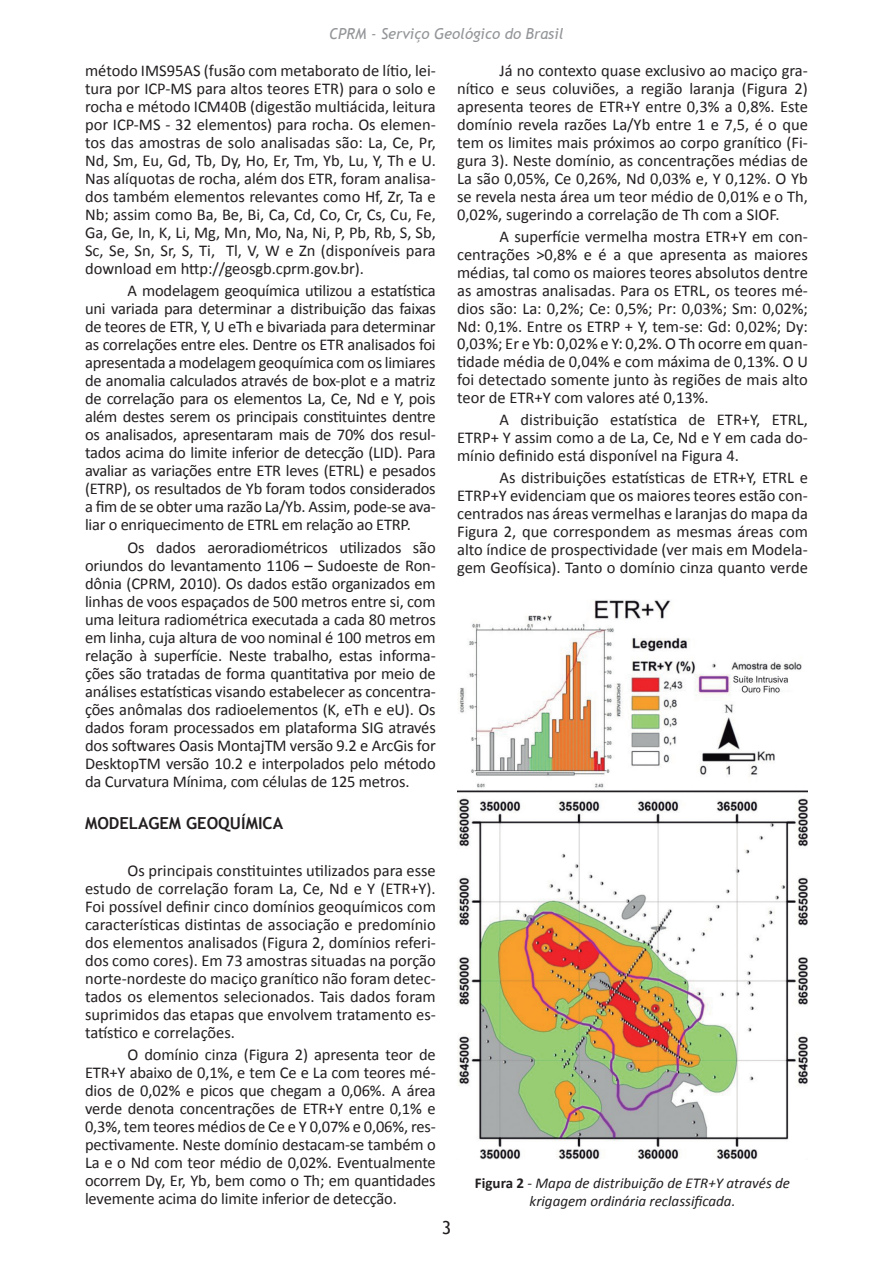
<style>
.page{position:relative;width:893px;height:1263px;background:#fff}
.page>*{position:absolute;margin:0;border:0;box-sizing:border-box;transform-origin:0 0}
.t1{font:18px "Trebuchet MS";color:#231f20}
.Texto_Geral{font:16.5px/18px "Calibri";letter-spacing:-.005em;color:#231f20;text-align:justify}
.Subtítulo{font:700 16.5px "Trebuchet MS";color:#231f20}
.Legenda{font:italic 15px/18px "Calibri";color:#231f20;text-align:center}
.t2{font:italic 15px "Trebuchet MS";color:#939598}
.s1{font-weight:700;font-style:normal}
</style>
<div class="page">
<img style="left:457px;top:600px;width:351px;height:560px">
<p class="t2" style="left:329px;top:25px;width:236px">CPRM - Serviço Geológico do Brasil</p>
<p class="Texto_Geral" style="left:85px;top:62px;width:352px">método IMS95AS (fusão com metaborato de lítio, lei&shy;tura por ICP-MS para altos teores ETR) para o solo e rocha e método ICM40B (digestão multiácida, leitura por ICP-MS - 32 elementos) para rocha. Os elemen&shy;tos das amostras de solo analisadas são: La, Ce, Pr, Nd, Sm, Eu, Gd, Tb, Dy, Ho, Er, Tm, Yb, Lu, Y, Th e U.<br>Nas alíquotas de rocha, além dos ETR, foram analisa&shy;dos também elementos relevantes como Hf, Zr, Ta e Nb; assim como Ba, Be, Bi, Ca, Cd, Co, Cr, Cs, Cu, Fe, Ga, Ge, In, K, Li, Mg, Mn, Mo, Na, Ni, P, Pb, Rb, S, Sb, Sc, Se, Sn, Sr, S, Ti, Tl, V, W e Zn (disponíveis para download em http://geosgb.cprm.gov.br).</p>
<p class="Texto_Geral" style="left:85px;top:282px;width:352px;text-indent:43px">A modelagem geoquímica utilizou a estatística uni variada para determinar a distribuição das faixas de teores de ETR, Y, U eTh e bivariada para determinar as correlações entre eles. Dentre os ETR analisados foi apresentada a modelagem geoquímica com os limiares de anomalia calculados através de box-plot e a matriz de correlação para os elementos La, Ce, Nd e Y, pois além destes serem os principais constituintes dentre os analisados, apresentaram mais de 70% dos resul&shy;tados acima do limite inferior de detecção (LID). Para avaliar as variações entre ETR leves (ETRL) e pesados (ETRP), os resultados de Yb foram todos considerados a fim de se obter uma razão La/Yb. Assim, pode-se ava&shy;liar o enriquecimento de ETRL em relação ao ETRP.</p>
<p class="Texto_Geral" style="left:85px;top:538px;width:352px;text-indent:43px">Os dados aeroradiométricos utilizados são oriundos do levantamento 1106 – Sudoeste de Ron&shy;dônia (CPRM, 2010). Os dados estão organizados em linhas de voos espaçados de 500 metros entre si, com uma leitura radiométrica executada a cada 80 metros em linha, cuja altura de voo nominal é 100 metros em relação à superfície. Neste trabalho, estas informa&shy;ções são tratadas de forma quantitativa por meio de análises estatísticas visando estabelecer as concentra&shy;ções anômalas dos radioelementos (K, eTh e eU). Os dados foram processados em plataforma SIG através dos softwares Oasis MontajTM versão 9.2 e ArcGis for DesktopTM versão 10.2 e interpolados pelo método da Curvatura Mínima, com células de 125 metros.</p>
<p class="Subtítulo" style="left:85px;top:812px;width:200px">MODELAGEM GEOQUÍMICA</p>
<p class="Texto_Geral" style="left:85px;top:861px;width:352px;text-indent:43px">Os principais constituintes utilizados para esse estudo de correlação foram La, Ce, Nd e Y (ETR+Y).<br>Foi possível definir cinco domínios geoquímicos com características distintas de associação e predomínio dos elementos analisados (Figura 2, domínios referi&shy;dos como cores). Em 73 amostras situadas na porção norte-nordeste do maciço granítico não foram detec&shy;tados os elementos selecionados. Tais dados foram suprimidos das etapas que envolvem tratamento es&shy;tatístico e correlações.</p>
<p class="Texto_Geral" style="left:85px;top:1045px;width:352px;text-indent:43px">O domínio cinza (Figura 2) apresenta teor de ETR+Y abaixo de 0,1%, e tem Ce e La com teores mé&shy;dios de 0,02% e picos que chegam a 0,06%. A área verde denota concentrações de ETR+Y entre 0,1% e 0,3%, tem teores médios de Ce e Y 0,07% e 0,06%, res&shy;pectivamente. Neste domínio destacam-se também o La e o Nd com teor médio de 0,02%. Eventualmente ocorrem Dy, Er, Yb, bem como o Th; em quantidades levemente acima do limite inferior de detecção.</p>
<p class="Texto_Geral" style="left:457px;top:62px;width:352px;text-indent:43px">Já no contexto quase exclusivo ao maciço gra&shy;nítico e seus coluviões, a região laranja (Figura 2) apresenta teores de ETR+Y entre 0,3% a 0,8%. Este domínio revela razões La/Yb entre 1 e 7,5, é o que tem os limites mais próximos ao corpo granítico (Fi&shy;gura 3). Neste domínio, as concentrações médias de La são 0,05%, Ce 0,26%, Nd 0,03% e, Y 0,12%. O Yb se revela nesta área um teor médio de 0,01% e o Th, 0,02%, sugerindo a correlação de Th com a SIOF.</p>
<p class="Texto_Geral" style="left:457px;top:228px;width:352px;text-indent:43px">A superfície vermelha mostra ETR+Y em con&shy;centrações &gt;0,8% e é a que apresenta as maiores médias, tal como os maiores teores absolutos dentre as amostras analisadas. Para os ETRL, os teores mé&shy;dios são: La: 0,2%; Ce: 0,5%; Pr: 0,03%; Sm: 0,02%; Nd: 0,1%. Entre os ETRP + Y, tem-se: Gd: 0,02%; Dy:<br>0,03%; Er e Yb: 0,02% e Y: 0,2%. O Th ocorre em quan&shy;tidade média de 0,04% e com máxima de 0,13%. O U foi detectado somente junto às regiões de mais alto teor de ETR+Y com valores até 0,13%.</p>
<p class="Texto_Geral" style="left:457px;top:411px;width:352px;text-indent:43px">A distribuição estatística de ETR+Y, ETRL, ETRP+ Y assim como a de La, Ce, Nd e Y em cada do&shy;mínio definido está disponível na Figura 4.</p>
<p class="Texto_Geral" style="left:457px;top:469px;width:352px;text-indent:43px">As distribuições estatísticas de ETR+Y, ETRL e ETRP+Y evidenciam que os maiores teores estão con&shy;centrados nas áreas vermelhas e laranjas do mapa da Figura 2, que correspondem as mesmas áreas com alto índice de prospectividade (ver mais em Modela&shy;gem Geofísica). Tanto o domínio cinza quanto verde</p>
<p class="Legenda" style="left:475px;top:1173px;width:317px"><span class="s1">Figura 2</span> - Mapa de distribuição de ETR+Y através de krigagem ordinária reclassificada.</p>
<p class="t1" style="left:442px;top:1217px;width:11px">3</p>
</div>
